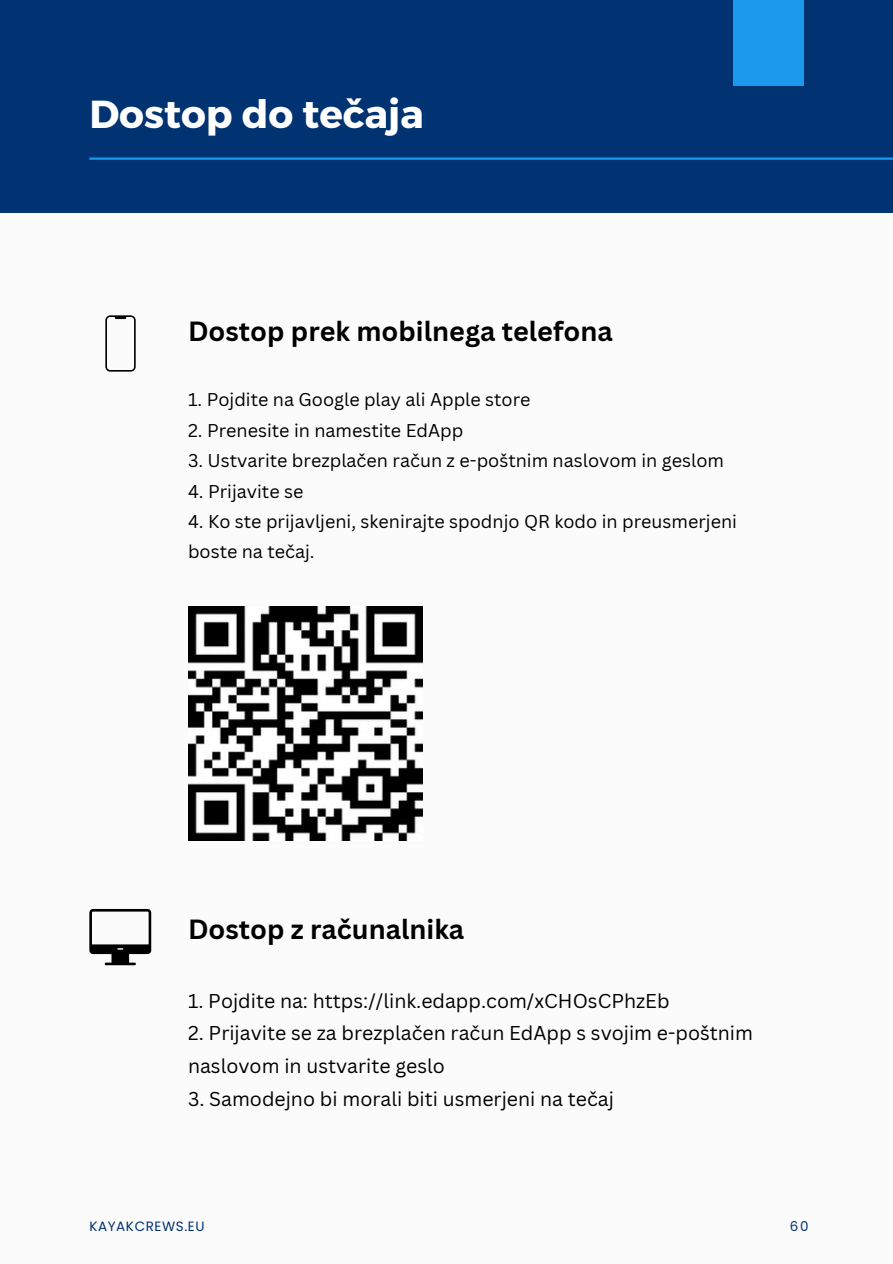
<style>
.page{position:relative;width:893px;height:1264px;background:#fff}
.page>*{position:absolute;margin:0;border:0;box-sizing:border-box;transform-origin:0 0}
.t1{font:700 39px "Montserrat";color:#fff}
.t2{font:700 27px "Canva Sans";color:#000}
.t3{font:19.5px/32.7px "Canva Sans";color:#000}
.t4{font:18px/30.3px "Canva Sans";color:#000}
.t5{font:13.5px "Poppins";letter-spacing:.045em;color:#013272}
</style>
<div class="page">
<div style="left:0;top:0;width:892px;height:1263px;background:#fbfbfb"></div>
<svg style="left:105px;top:315px;width:31px;height:56px"></svg>
<svg style="left:89px;top:909px;width:62px;height:56px"></svg>
<img style="left:188px;top:606px;width:234px;height:234px">
<div style="left:0;top:0;width:892px;height:213px;background:#013272"></div>
<hr style="left:89px;top:157px;width:803px;height:3px;background:#1c98ed">
<div style="left:733px;top:0;width:71px;height:86px;background:#1c98ed"></div>
<h1 class="t1" style="left:89px;top:89px;width:336px">Dostop do tečaja</h1>
<p class="t2" style="left:188px;top:312px;width:426px">Dostop prek mobilnega telefona</p>
<p class="t4" style="left:188px;top:384px;width:344px">1. Pojdite na Google play ali Apple store</p>
<p class="t4" style="left:188px;top:414px;width:277px">2. Prenesite in namestite EdApp</p>
<p class="t4" style="left:188px;top:445px;width:537px">3. Ustvarite brezplačen račun z e-poštnim naslovom in geslom</p>
<p class="t4" style="left:188px;top:475px;width:117px">4. Prijavite se</p>
<p class="t4" style="left:188px;top:506px;width:550px">4. Ko ste prijavljeni, skenirajte spodnjo QR kodo in preusmerjeni boste na tečaj.</p>
<p class="t2" style="left:188px;top:910px;width:278px">Dostop z računalnika</p>
<h2 class="t3" style="left:188px;top:983px;width:483px">1. Pojdite na: https://link.edapp.com/xCHOsCPhzEb</h2>
<h2 class="t3" style="left:188px;top:1016px;width:566px">2. Prijavite se za brezplačen račun EdApp s svojim e-poštnim naslovom in ustvarite geslo</h2>
<h2 class="t3" style="left:188px;top:1081px;width:427px">3. Samodejno bi morali biti usmerjeni na tečaj</h2>
<h3 class="t5" style="left:89px;top:1217px;width:117px">KAYAKCREWS.EU</h3>
<p class="t5" style="left:789px;top:1217px;width:20px">60</p>
</div>
